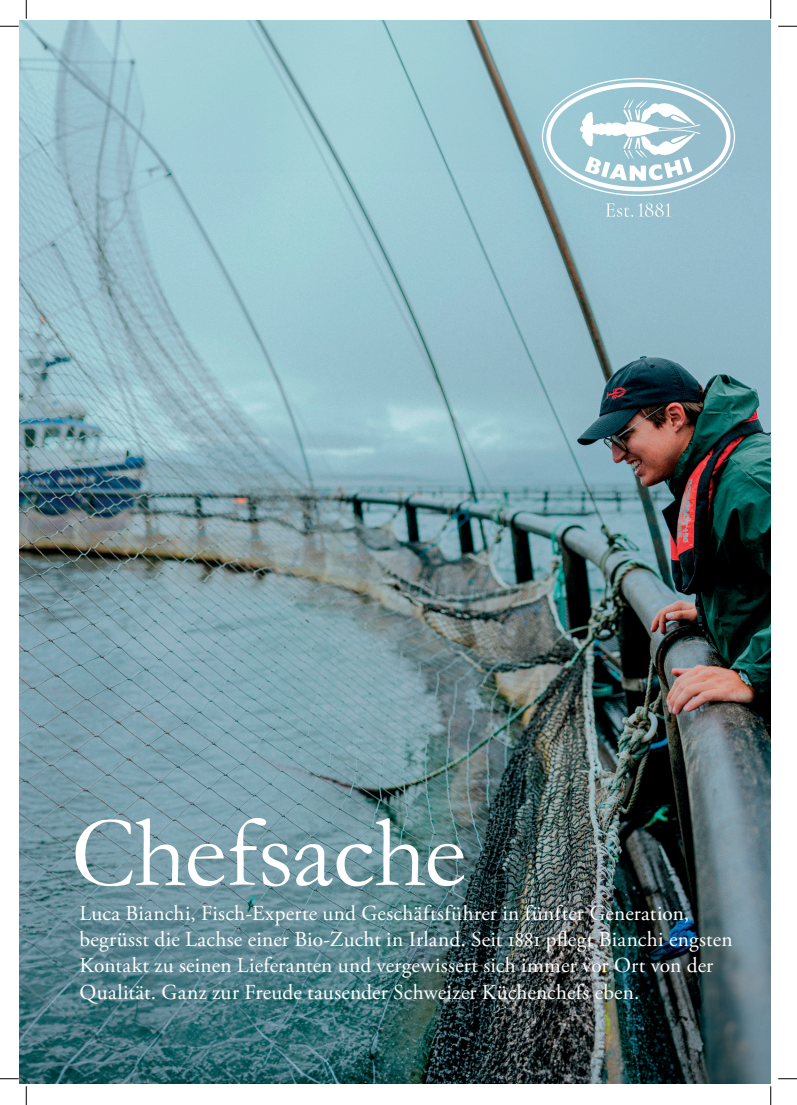
<style>
.page{position:relative;width:797px;height:1105px;background:#fff}
.page>*{position:absolute;margin:0;border:0;box-sizing:border-box;transform-origin:0 0}
.t1{font:126.12px "Garamond";color:#fff}
.t2{font:102.12px "Garamond";letter-spacing:-.015em;color:#fff}
.t3{font:21.38px/26.1px "Adobe Garamond Pro";letter-spacing:.01em;color:#fff}
</style>
<div class="page">
<img style="left:19px;top:20px;width:751px;height:1064px">
<svg style="left:542px;top:78px;width:193px;height:139px"></svg>
<svg style="left:0;top:25px;width:19px;height:2px"></svg>
<svg style="left:778px;top:25px;width:19px;height:2px"></svg>
<svg style="left:0;top:1078px;width:19px;height:1px"></svg>
<svg style="left:778px;top:1078px;width:19px;height:1px"></svg>
<svg style="left:25px;top:0;width:2px;height:19px"></svg>
<svg style="left:25px;top:1086px;width:2px;height:19px"></svg>
<svg style="left:770px;top:0;width:1px;height:19px"></svg>
<svg style="left:770px;top:1086px;width:1px;height:19px"></svg>
<h2 class="t2" style="left:71px;top:784px;width:397px">Chefsache</h2>
<p class="t3" style="left:79px;top:901px;width:654px">Luca Bianchi, Fisch-Experte und Geschäftsführer in fünfter Generation, begrüsst die Lachse einer Bio-Zucht in Irland. Seit 1881 pflegt Bianchi engsten Kontakt zu seinen Lieferanten und vergewissert sich immer vor Ort von der Qualität. Ganz zur Freude tausender Schweizer Küchenchefs eben.</p>
<h1 class="t1" style="left:19px;top:903px;width:115px">he</h1>
</div>
